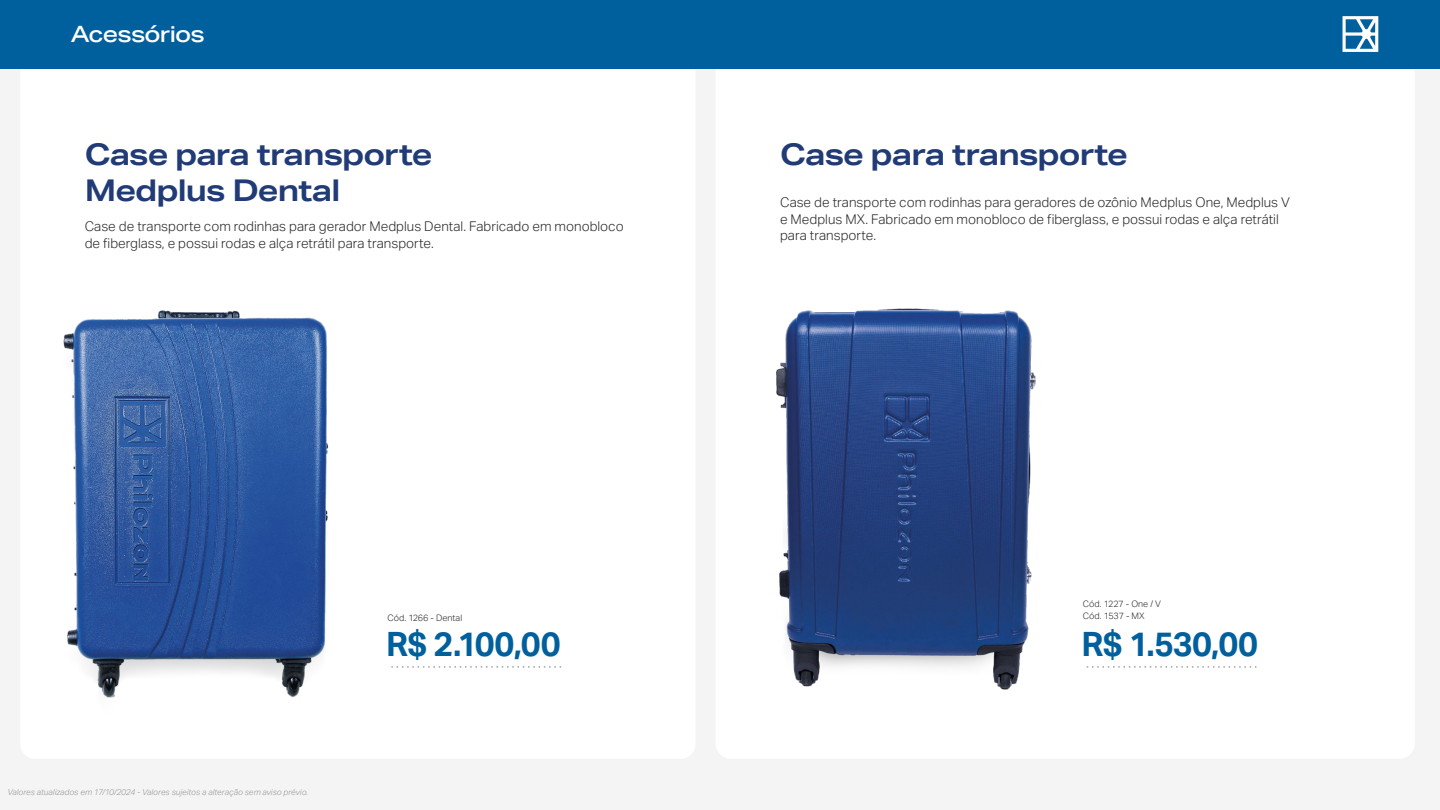
<style>
.page{position:relative;width:1440px;height:810px;background:#f4f4f4}
.page>*{position:absolute;margin:0;border:0;box-sizing:border-box;transform-origin:0 0}
.t1{font:700 33.75px "Aktiv Grotesk";letter-spacing:-.015em;color:#00609d}
.t2{font:700 30px/36px "Aktiv Grotesk Ex";letter-spacing:-.03em;color:#203b76}
.t3{font:500 22.5px "Aktiv Grotesk Ex";letter-spacing:-.035em;color:#fff}
.t4{font:300 13.5px/16.5px "Aktiv Grotesk";color:#262626}
.t5{font:300 9px/12px "Aktiv Grotesk";color:#262626}
.t6{font:italic 300 8.25px "Aktiv Grotesk";letter-spacing:.005em;color:#969696}
</style>
<div class="page">
<div style="left:20px;top:46px;width:675px;height:713px;background:#fff;border-radius:15px"></div>
<div style="left:716px;top:46px;width:699px;height:713px;background:#fff;border-radius:15px"></div>
<svg style="left:1086px;top:667px;width:170px;height:1px"></svg>
<div style="left:0;top:0;width:1440px;height:68px;background:#00609d"></div>
<svg style="left:1342px;top:16px;width:37px;height:36px"></svg>
<svg style="left:391px;top:667px;width:170px;height:1px"></svg>
<img style="left:776px;top:308px;width:260px;height:382px">
<img style="left:63px;top:310px;width:266px;height:388px">
<h3 class="t3" style="left:71px;top:20px;width:135px">Acessórios</h3>
<h2 class="t2" style="left:85px;top:136px;width:350px">Case para transporte<br>Medplus Dental</h2>
<p class="t4" style="left:85px;top:218px;width:541px">Case de transporte com rodinhas para gerador Medplus Dental. Fabricado em monobloco de fiberglass, e possui rodas e alça retrátil para transporte.</p>
<p class="t6" style="left:7px;top:788px;width:302px">Valores atualizados em 17/10/2024 - Valores sujeitos a alteração sem aviso prévio.</p>
<p class="t5" style="left:388px;top:612px;width:76px">Cód. 1266 - Dental</p>
<h1 class="t1" style="left:386px;top:624px;width:176px">R$ 2.100,00</h1>
<h2 class="t2" style="left:780px;top:136px;width:350px">Case para transporte</h2>
<p class="t4" style="left:780px;top:194px;width:511px">Case de transporte com rodinhas para geradores de ozônio Medplus One, Medplus V e Medplus MX. Fabricado em monobloco de fiberglass, e possui rodas e alça retrátil para transporte.</p>
<p class="t5" style="left:1083px;top:598px;width:80px">Cód. 1227 - One / V<br>Cód. 1537 - MX</p>
<h1 class="t1" style="left:1082px;top:624px;width:178px">R$ 1.530,00</h1>
</div>
